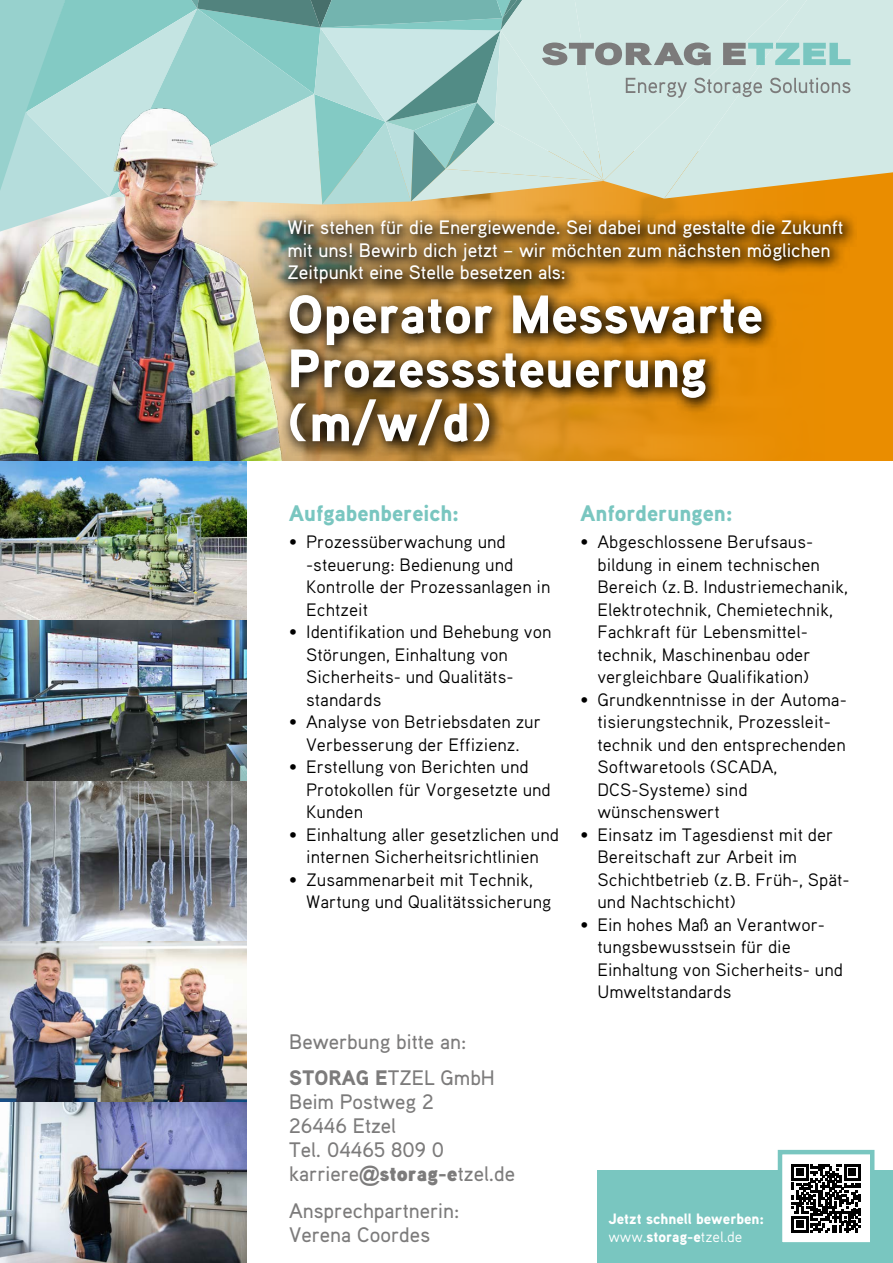
<style>
.page{position:relative;width:893px;height:1263px;background:#fff}
.page>*{position:absolute;margin:0;border:0;box-sizing:border-box;transform-origin:0 0}
.Ü1{font:900 54px/54px "Aaux Pro";color:#fff}
.Ü2{font:900 22.5px "Aaux Pro";color:#79c6c0}
.t1{font:500 21px/24px "Aaux Pro";color:#7c7b7b}
.t2{font:500 19.5px/22.5px "Aaux Pro";color:#fff}
.t3{font:18px/22.5px "Aaux Pro";color:#000}
.t4{font:900 15px "Aaux Pro";color:#fff}
.t5{font:15px "Aaux Pro";color:#fff}
.s1{font-weight:900}
.s2{font-family:"Arial";font-weight:700}
</style>
<div class="page">
<div style="left:0;top:151px;width:893px;height:309px;background:#ea8d00"></div>
<img style="left:0;top:460px;width:247px;height:803px">
<img style="left:0;top:232px;width:278px;height:228px">
<div style="left:598px;top:1170px;width:295px;height:93px;background:#79c6c0"></div>
<svg style="left:0;top:0;width:893px;height:232px;background:#bad3c7"></svg>
<svg style="left:777px;top:1149px;width:98px;height:94px"></svg>
<img style="left:278px;top:210px;width:580px;height:251px">
<p class="t2" style="left:287px;top:216px;width:558px">Wir stehen für die Energiewende. Sei dabei und gestalte die Zukunft mit uns! Bewirb dich jetzt – wir möchten zum nächsten möglichen<br>Zeitpunkt eine Stelle besetzen als:</p>
<p class="Ü1" style="left:287px;top:285px;width:477px">Operator Messwarte<br>Prozesssteuerung (m/w/d)</p>
<p class="Ü2" style="left:289px;top:499px;width:172px">Aufgabenbereich:</p>
<p class="t3" style="left:306px;top:530px;width:246px;text-indent:-17px">• Prozessüberwachung und -steuerung: Bedienung und<br>Kontrolle der Prozessanlagen in<br>Echtzeit</p>
<p class="t3" style="left:306px;top:620px;width:247px;text-indent:-17px">• Identifikation und Behebung von<br>Störungen, Einhaltung von<br>Sicherheits- und Qualitäts&shy;standards</p>
<p class="t3" style="left:289px;top:710px;width:253px;text-align:center">• Analyse von Betriebsdaten zur<br>Verbesserung der Effizienz.</p>
<p class="t3" style="left:306px;top:755px;width:246px;text-indent:-17px">• Erstellung von Berichten und<br>Protokollen für Vorgesetzte und<br>Kunden</p>
<p class="t3" style="left:289px;top:822px;width:271px;text-align:center">• Einhaltung aller gesetzlichen und internen Sicherheitsrichtlinien</p>
<p class="t3" style="left:306px;top:867px;width:247px;text-indent:-17px">• Zusammenarbeit mit Technik,<br>Wartung und Qualitätssicherung</p>
<p class="t1" style="left:289px;top:1029px;width:179px">Bewerbung bitte an:</p>
<p class="t1" style="left:289px;top:1065px;width:228px"><span class="s1">STORAG E</span>TZEL GmbH<br>Beim Postweg 2<br>26446 Etzel<br>Tel. 04465 809 0 karriere<span class="s2">@</span><span class="s1">storag-e</span>tzel.de</p>
<p class="t1" style="left:289px;top:1198px;width:172px">Ansprechpartnerin:<br>Verena Coordes</p>
<p class="Ü2" style="left:580px;top:499px;width:154px">Anforderungen:</p>
<p class="t3" style="left:597px;top:530px;width:252px;text-indent:-17px">• Abgeschlossene Berufsaus&shy;bildung in einem technischen<br>Bereich (z.B. Industriemechanik,<br>Elektrotechnik, Chemietechnik,<br>Fachkraft für Lebensmittel&shy;technik, Maschinenbau oder vergleichbare Qualifikation)</p>
<p class="t3" style="left:597px;top:687px;width:251px;text-indent:-17px">• Grundkenntnisse in der Automa&shy;tisierungstechnik, Prozessleit&shy;technik und den entsprechenden<br>Softwaretools (SCADA,<br>DCS-Systeme) sind wünschenswert</p>
<p class="t3" style="left:597px;top:822px;width:254px;text-indent:-17px">• Einsatz im Tagesdienst mit der<br>Bereitschaft zur Arbeit im<br>Schichtbetrieb (z.B. Früh-, Spät&shy;und Nachtschicht)</p>
<p class="t3" style="left:597px;top:912px;width:247px;text-indent:-17px">• Ein hohes Maß an Verantwor&shy;tungsbewusstsein für die<br>Einhaltung von Sicherheits- und<br>Umweltstandards</p>
<p class="t4" style="left:608px;top:1209px;width:157px">Jetzt schnell bewerben:</p>
<p class="t5" style="left:608px;top:1227px;width:136px">www.<span class="s1">storag-e</span>tzel.de</p>
</div>
